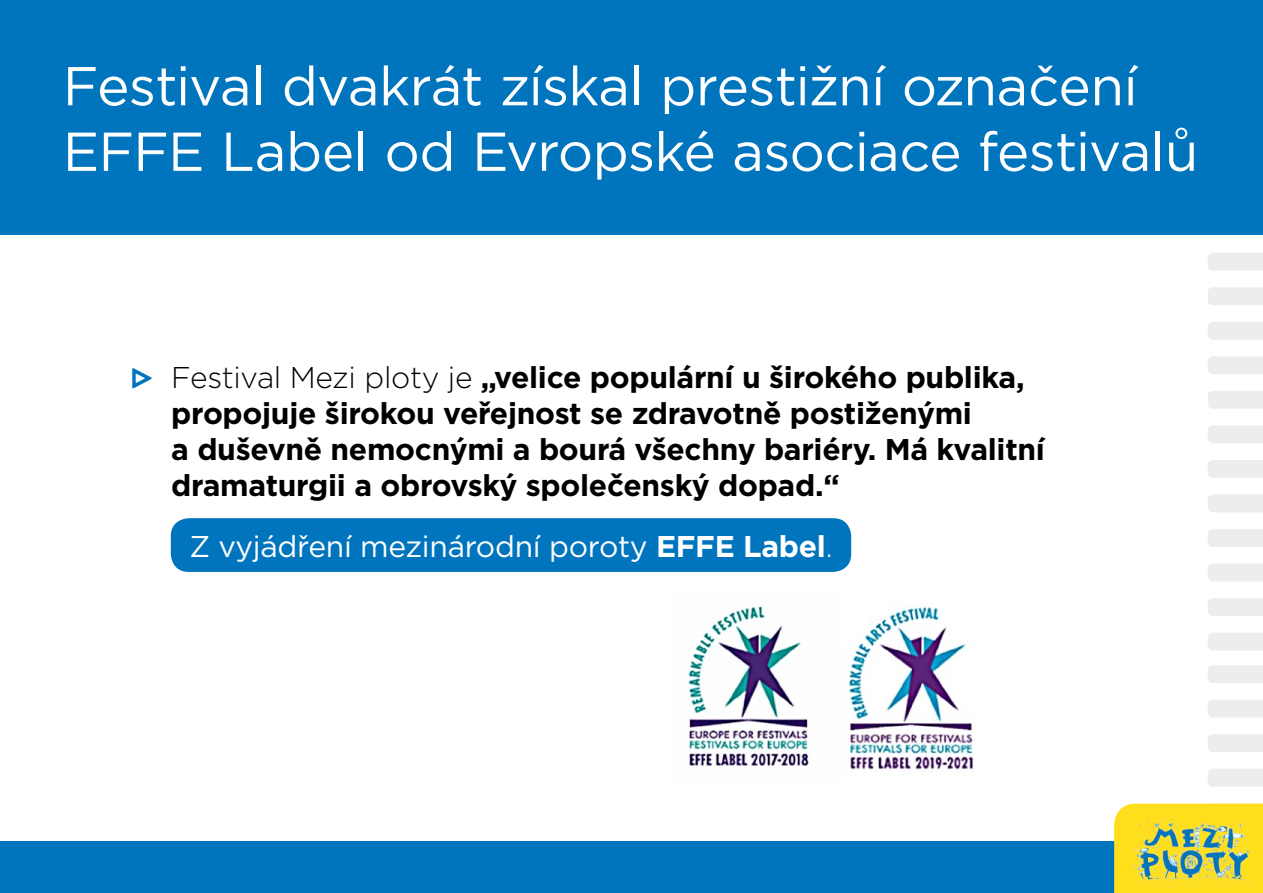
<style>
.page{position:relative;width:1263px;height:893px;background:#fff}
.page>*{position:absolute;margin:0;border:0;box-sizing:border-box;transform-origin:0 0}
.t1{font:54.6px/65.6px "Gotham";letter-spacing:-.015em;color:#fff}
.t2{font:700 30px/36px "Gotham";letter-spacing:-.01em;color:#000}
.t3{font:30px "Gotham";letter-spacing:-.01em;color:#fff}
.s1{font-family:"Katarine Std";font-weight:500;font-size:27px;color:#0075be}
.s2{font-weight:300}
.s3{font-weight:700}
</style>
<div class="page">
<div style="left:171px;top:518px;width:680px;height:54px;background:#0075be;border-radius:18px"></div>
<div style="left:0;top:0;width:1263px;height:235px;background:#0075be"></div>
<svg style="left:1208px;top:665px;width:55px;height:18px"></svg>
<svg style="left:1208px;top:700px;width:55px;height:18px"></svg>
<svg style="left:1208px;top:734px;width:55px;height:18px"></svg>
<svg style="left:1208px;top:769px;width:55px;height:18px"></svg>
<svg style="left:1208px;top:253px;width:55px;height:18px"></svg>
<svg style="left:1208px;top:287px;width:55px;height:18px"></svg>
<svg style="left:1208px;top:322px;width:55px;height:18px"></svg>
<svg style="left:1208px;top:356px;width:55px;height:18px"></svg>
<svg style="left:1208px;top:391px;width:55px;height:18px"></svg>
<svg style="left:1208px;top:426px;width:55px;height:17px"></svg>
<svg style="left:1208px;top:460px;width:55px;height:18px"></svg>
<svg style="left:1208px;top:495px;width:55px;height:17px"></svg>
<svg style="left:1208px;top:529px;width:55px;height:18px"></svg>
<svg style="left:1208px;top:564px;width:55px;height:17px"></svg>
<svg style="left:1208px;top:598px;width:55px;height:18px"></svg>
<svg style="left:1208px;top:633px;width:55px;height:18px"></svg>
<div style="left:0;top:842px;width:1263px;height:51px;background:#0075be"></div>
<div style="left:1114px;top:803px;width:149px;height:90px;background:#ffdf1c"></div>
<img style="left:1133px;top:820px;width:117px;height:68px">
<img style="left:688px;top:604px;width:286px;height:166px">
<h1 class="t1" style="left:63px;top:52px;width:1137px">Festival dvakrát získal prestižní označení<br>EFFE Label od Evropské asociace festivalů</h1>
<p class="t2" style="left:171px;top:359px;width:876px;text-indent:-40px"><span class="s1">▷</span> <span class="s2">Festival Mezi ploty je</span> „velice populární u širokého publika, propojuje širokou veřejnost se zdravotně postiženými<br>a duševně nemocnými a bourá všechny bariéry. Má kvalitní dramaturgii a obrovský společenský dopad.“</p>
<p class="t3" style="left:189px;top:527px;width:645px">Z vyjádření mezinárodní poroty <span class="s3">EFFE Label</span><span class="s2">.</span></p>
</div>
